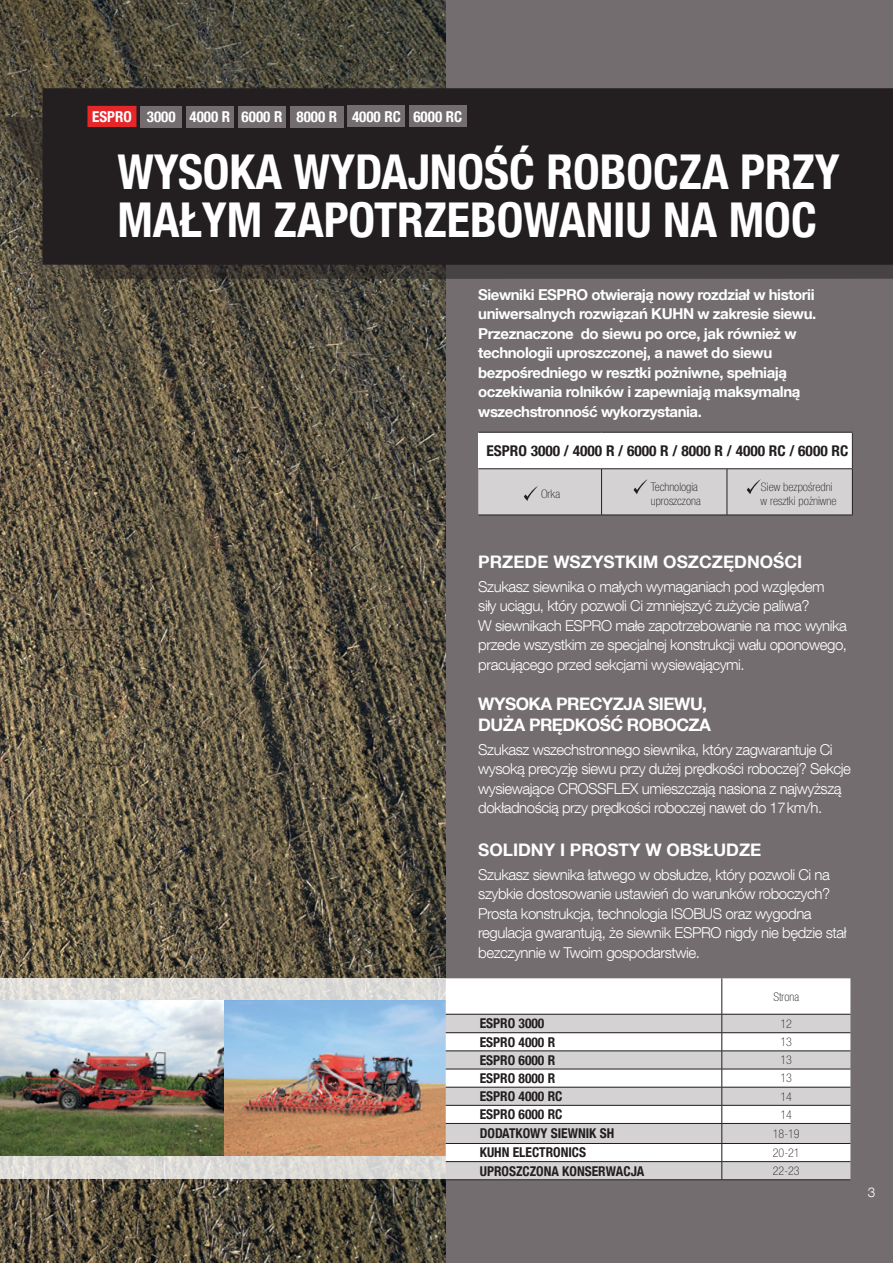
<style>
.page{position:relative;width:893px;height:1263px;background:#fff}
.page>*{position:absolute;margin:0;border:0;box-sizing:border-box;transform-origin:0 0}
.t1{font:700 condensed 48px/48px "Helvetica Neue LT Com";color:#fff}
.t2{font:700 17.25px "Helvetica Neue LT Com";color:#fff}
.t3{font:700 17.25px/21.6px "Helvetica Neue LT Com";letter-spacing:-.03em;color:#fff}
.t4{font:300 15px/19.5px "Helvetica Neue LT Com";letter-spacing:-.03em;color:#fff}
.t5{font:700 15px/19.5px "Helvetica Neue LT Com";letter-spacing:-.03em;color:#fff}
.t6{font:700 condensed 15px "Helvetica Neue LT Com";color:#fff}
.t7{font:700 condensed 14.85px "Helvetica Neue LT Com";color:#231f20;scale:1.04 1}
.t8{font:700 condensed 13.5px "Helvetica Neue LT Com";color:#231f20}
.t9{font:300 13.5px "Helvetica Neue LT Com";color:#fff}
.t10{font:100 condensed 12px "Helvetica Neue LT Std";color:#231f20}
.t11{font:100 condensed 11.85px/13.5px "Helvetica Neue LT Com";color:#231f20;scale:1.04 1}
.t12{font:100 condensed 11.85px/13.5px "Helvetica Neue LT Std";color:#231f20}
.t13{font:100 condensed 11.85px "Helvetica Neue LT Std";color:#231f20;scale:1.04 1}
</style>
<div class="page">
<img style="left:0;top:0;width:446px;height:1263px">
<svg style="left:2px;top:117px;width:350px;height:162px;background:#4b453a"></svg>
<svg style="left:0;top:978px;width:446px;height:200px;background:#dddbd7"></svg>
<img style="left:0;top:1000px;width:446px;height:156px">
<div style="left:446px;top:0;width:447px;height:1263px;background:#736d6f"></div>
<div style="left:43px;top:88px;width:850px;height:177px;background:#231f20"></div>
<svg style="left:352px;top:117px;width:541px;height:162px;background:#262122"></svg>
<div style="left:446px;top:978px;width:404px;height:36px;background:#fff"></div>
<svg style="left:446px;top:1015px;width:276px;height:164px;background:#e4e3e3"></svg>
<hr style="left:446px;top:1014px;width:276px;height:1px;background:#231f20">
<hr style="left:446px;top:1032px;width:276px;height:1px;background:#231f20">
<hr style="left:446px;top:1050px;width:276px;height:1px;background:#231f20">
<hr style="left:446px;top:1069px;width:276px;height:1px;background:#231f20">
<hr style="left:446px;top:1087px;width:276px;height:1px;background:#231f20">
<hr style="left:446px;top:1105px;width:276px;height:1px;background:#231f20">
<hr style="left:722px;top:978px;width:1px;height:36px;background:#231f20">
<hr style="left:446px;top:1123px;width:276px;height:1px;background:#231f20">
<hr style="left:446px;top:1143px;width:276px;height:1px;background:#231f20">
<hr style="left:446px;top:1161px;width:276px;height:1px;background:#231f20">
<hr style="left:446px;top:1179px;width:276px;height:1px;background:#231f20">
<svg style="left:722px;top:1014px;width:128px;height:165px;background:#dcdbdc"></svg>
<hr style="left:722px;top:1161px;width:128px;height:1px;background:#231f20">
<hr style="left:722px;top:1179px;width:128px;height:1px;background:#231f20">
<div style="left:141px;top:106px;width:41px;height:21px;background:#736d6f"></div>
<div style="left:186px;top:106px;width:48px;height:21px;background:#736d6f"></div>
<div style="left:238px;top:106px;width:48px;height:21px;background:#736d6f"></div>
<div style="left:290px;top:106px;width:54px;height:21px;background:#736d6f"></div>
<div style="left:348px;top:106px;width:57px;height:21px;background:#736d6f"></div>
<div style="left:409px;top:106px;width:57px;height:21px;background:#736d6f"></div>
<div style="left:478px;top:432px;width:374px;height:37px;background:#fff"></div>
<hr style="left:852px;top:469px;width:1px;height:46px;background:#231f20">
<hr style="left:852px;top:432px;width:1px;height:36px;background:#231f20">
<hr style="left:478px;top:468px;width:124px;height:1px;background:#231f20">
<hr style="left:602px;top:468px;width:125px;height:1px;background:#231f20">
<hr style="left:727px;top:468px;width:126px;height:1px;background:#231f20">
<hr style="left:478px;top:432px;width:124px;height:1px;background:#231f20">
<hr style="left:602px;top:432px;width:125px;height:1px;background:#231f20">
<hr style="left:727px;top:432px;width:126px;height:1px;background:#231f20">
<hr style="left:478px;top:515px;width:124px;height:1px;background:#231f20">
<hr style="left:602px;top:515px;width:125px;height:1px;background:#231f20">
<hr style="left:727px;top:515px;width:126px;height:1px;background:#231f20">
<div style="left:478px;top:469px;width:374px;height:46px;background:#d4d2d3"></div>
<p class="t6" style="left:147px;top:108px;width:317px">3000 4000 R 6000 R 8000 R 4000 RC 6000 RC</p>
<p class="t6" style="left:92px;top:108px;width:41px">ESPRO</p>
<h1 class="t1" style="left:117px;top:148px;width:724px">WYSOKA WYDAJNOŚĆ ROBOCZA PRZY<br>MAŁYM ZAPOTRZEBOWANIU NA MOC</h1>
<p class="t5" style="left:478px;top:284px;width:340px">Siewniki ESPRO otwierają nowy rozdział w historii uniwersalnych rozwiązań KUHN w zakresie siewu.<br>Przeznaczone do siewu po orce, jak również w technologii uproszczonej, a nawet do siewu bezpośredniego w resztki pożniwne, spełniają oczekiwania rolników i zapewniają maksymalną wszechstronność wykorzystania.</p>
<p class="t7" style="left:486px;top:442px;width:349px">ESPRO 3000 / 4000 R / 6000 R / 8000 R / 4000 RC / 6000 RC</p>
<p class="t13" style="left:541px;top:487px;width:20px">Orka</p>
<p class="t12" style="left:651px;top:480px;width:52px">Technologia uproszczona</p>
<p class="t11" style="left:760px;top:480px;width:75px">Siew bezpośredni w resztki pożniwne</p>
<p class="t2" style="left:478px;top:551px;width:326px">PRZEDE WSZYSTKIM OSZCZĘDNOŚCI</p>
<p class="t4" style="left:478px;top:576px;width:370px">Szukasz siewnika o małych wymaganiach pod względem<br>siły uciągu, który pozwoli Ci zmniejszyć zużycie paliwa?<br>W siewnikach ESPRO małe zapotrzebowanie na moc wynika przede wszystkim ze specjalnej konstrukcji wału oponowego, pracującego przed sekcjami wysiewającymi.</p>
<p class="t3" style="left:478px;top:692px;width:234px">WYSOKA PRECYZJA SIEWU,<br>DUŻA PRĘDKOŚĆ ROBOCZA</p>
<p class="t4" style="left:478px;top:739px;width:374px">Szukasz wszechstronnego siewnika, który zagwarantuje Ci wysoką precyzję siewu przy dużej prędkości roboczej? Sekcje wysiewające CROSSFLEX umieszczają nasiona z najwyższą dokładnością przy prędkości roboczej nawet do 17km/h.</p>
<p class="t2" style="left:478px;top:839px;width:285px">SOLIDNY I PROSTY W OBSŁUDZE</p>
<p class="t4" style="left:478px;top:864px;width:370px">Szukasz siewnika łatwego w obsłudze, który pozwoli Ci na szybkie dostosowanie ustawień do warunków roboczych?<br>Prosta konstrukcja, technologia ISOBUS oraz wygodna regulacja gwarantują, że siewnik ESPRO nigdy nie będzie stał bezczynnie w Twoim gospodarstwie.</p>
<p class="t10" style="left:773px;top:989px;width:27px">Strona</p>
<p class="t8" style="left:480px;top:1015px;width:66px">ESPRO 3000</p>
<p class="t10" style="left:780px;top:1017px;width:13px">12</p>
<p class="t8" style="left:480px;top:1034px;width:77px">ESPRO 4000 R</p>
<p class="t10" style="left:780px;top:1035px;width:13px">13</p>
<p class="t8" style="left:480px;top:1052px;width:77px">ESPRO 6000 R</p>
<p class="t10" style="left:780px;top:1053px;width:13px">13</p>
<p class="t8" style="left:480px;top:1070px;width:77px">ESPRO 8000 R</p>
<p class="t10" style="left:780px;top:1071px;width:13px">13</p>
<p class="t8" style="left:480px;top:1088px;width:84px">ESPRO 4000 RC</p>
<p class="t10" style="left:780px;top:1089px;width:13px">14</p>
<p class="t8" style="left:480px;top:1106px;width:84px">ESPRO 6000 RC</p>
<p class="t10" style="left:780px;top:1108px;width:13px">14</p>
<p class="t8" style="left:480px;top:1125px;width:136px">DODATKOWY SIEWNIK SH</p>
<p class="t10" style="left:773px;top:1127px;width:28px">18-19</p>
<p class="t8" style="left:480px;top:1144px;width:108px">KUHN ELECTRONICS</p>
<p class="t10" style="left:773px;top:1146px;width:28px">20-21</p>
<p class="t8" style="left:480px;top:1162px;width:166px">UPROSZCZONA KONSERWACJA</p>
<p class="t10" style="left:773px;top:1164px;width:28px">22-23</p>
<p class="t9" style="left:868px;top:1184px;width:9px">3</p>
</div>
